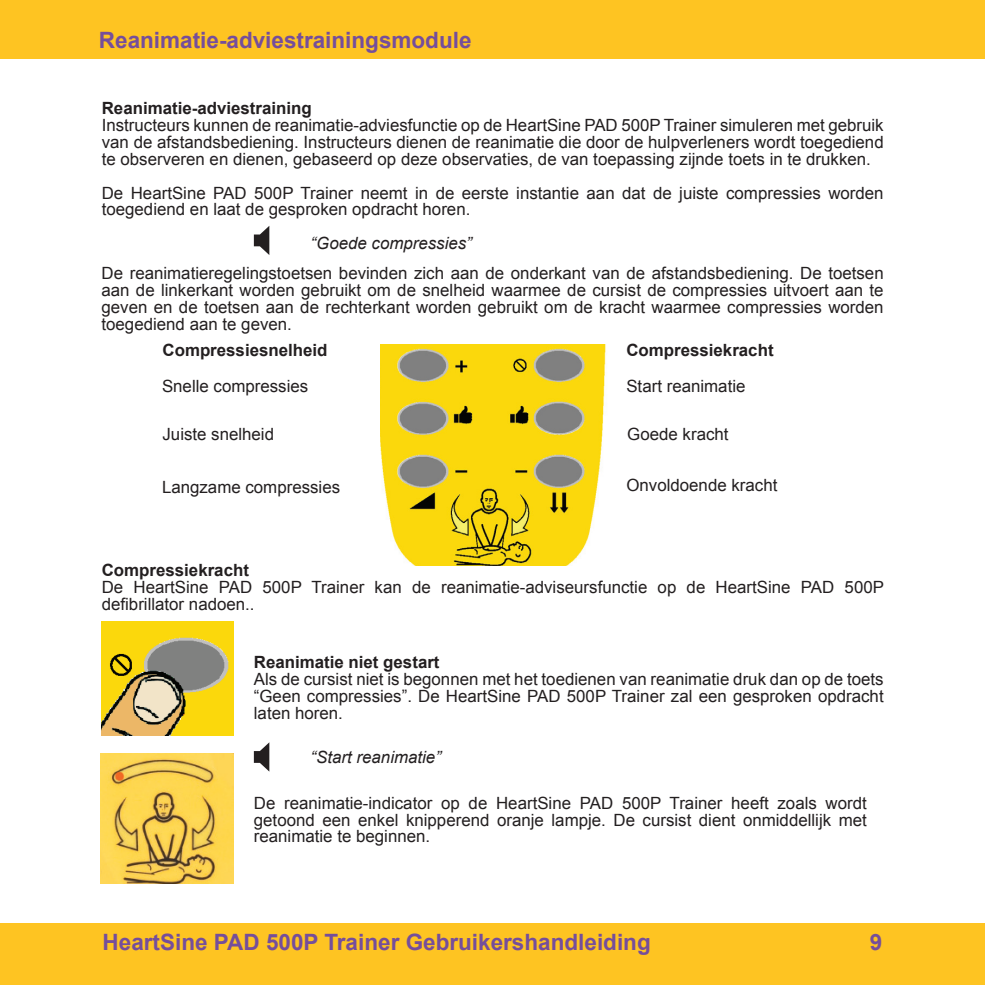
<style>
.page{position:relative;width:985px;height:985px;background:#fff}
.page>*{position:absolute;margin:0;border:0;box-sizing:border-box;transform-origin:0 0}
.t1{font:700 22.5px "Arial";color:#754e9b}
.t2{font:16.88px/16.9px "Arial";color:#231f20;text-align:justify}
.t3{font:700 16.88px "Arial";color:#231f20}
.t4{font:italic 16.88px "Arial";color:#231f20}
</style>
<div class="page">
<div style="left:0;top:923px;width:20px;height:62px;background:#fec422"></div>
<div style="left:20px;top:923px;width:965px;height:62px;background:#fec422"></div>
<div style="left:0;top:0;width:985px;height:59px;background:#fec422"></div>
<img style="left:101px;top:622px;width:133px;height:114px">
<img style="left:380px;top:345px;width:226px;height:220px">
<svg style="left:254px;top:226px;width:15px;height:29px"></svg>
<svg style="left:254px;top:742px;width:15px;height:30px"></svg>
<img style="left:101px;top:754px;width:132px;height:130px">
<h1 class="t1" style="left:99px;top:25px;width:374px">Reanimatie-adviestrainingsmodule</h1>
<p class="t3" style="left:102px;top:97px;width:212px">Reanimatie-adviestraining</p>
<p class="t2" style="left:102px;top:117px;width:783px">Instructeurs kunnen de reanimatie-adviesfunctie op de HeartSine PAD 500P Trainer simuleren met gebruik van de afstandsbediening. Instructeurs dienen de reanimatie die door de hulpverleners wordt toegediend te observeren en dienen, gebaseerd op deze observaties, de van toepassing zijnde toets in te drukken.</p>
<p class="t2" style="left:102px;top:184px;width:783px">De HeartSine PAD 500P Trainer neemt in de eerste instantie aan dat de juiste compressies worden toegediend en laat de gesproken opdracht horen.</p>
<p class="t4" style="left:311px;top:232px;width:163px">“Goede compressies”</p>
<p class="t2" style="left:102px;top:265px;width:784px">De reanimatieregelingstoetsen bevinden zich aan de onderkant van de afstandsbediening. De toetsen aan de linkerkant worden gebruikt om de snelheid waarmee de cursist de compressies uitvoert aan te geven en de toetsen aan de rechterkant worden gebruikt om de kracht waarmee compressies worden toegediend aan te geven.</p>
<p class="t3" style="left:163px;top:339px;width:167px">Compressiesnelheid</p>
<p class="t3" style="left:626px;top:339px;width:149px">Compressiekracht</p>
<p class="t2" style="left:162px;top:378px;width:148px">Snelle compressies</p>
<p class="t2" style="left:163px;top:426px;width:113px">Juiste snelheid</p>
<p class="t2" style="left:626px;top:378px;width:121px">Start reanimatie</p>
<p class="t2" style="left:627px;top:426px;width:103px">Goede kracht</p>
<p class="t2" style="left:162px;top:478px;width:180px">Langzame compressies</p>
<p class="t2" style="left:626px;top:476px;width:153px">Onvoldoende kracht</p>
<p class="t3" style="left:102px;top:559px;width:149px">Compressiekracht</p>
<p class="t2" style="left:102px;top:579px;width:784px">De HeartSine PAD 500P Trainer kan de reanimatie-adviseursfunctie op de HeartSine PAD 500P defibrillator nadoen..</p>
<p class="t3" style="left:254px;top:651px;width:187px">Reanimatie niet gestart</p>
<p class="t2" style="left:254px;top:671px;width:631px">Als de cursist niet is begonnen met het toedienen van reanimatie druk dan op de toets “Geen compressies”. De HeartSine PAD 500P Trainer zal een gesproken opdracht laten horen.</p>
<p class="t4" style="left:311px;top:746px;width:132px">“Start reanimatie”</p>
<p class="t2" style="left:254px;top:795px;width:615px">De reanimatie-indicator op de HeartSine PAD 500P Trainer heeft zoals wordt getoond een enkel knipperend oranje lampje. De cursist dient onmiddellijk met reanimatie te beginnen.</p>
<h1 class="t1" style="left:103px;top:927px;width:550px">HeartSine PAD 500P Trainer Gebruikershandleiding</h1>
<h1 class="t1" style="left:870px;top:927px;width:14px">9</h1>
</div>
